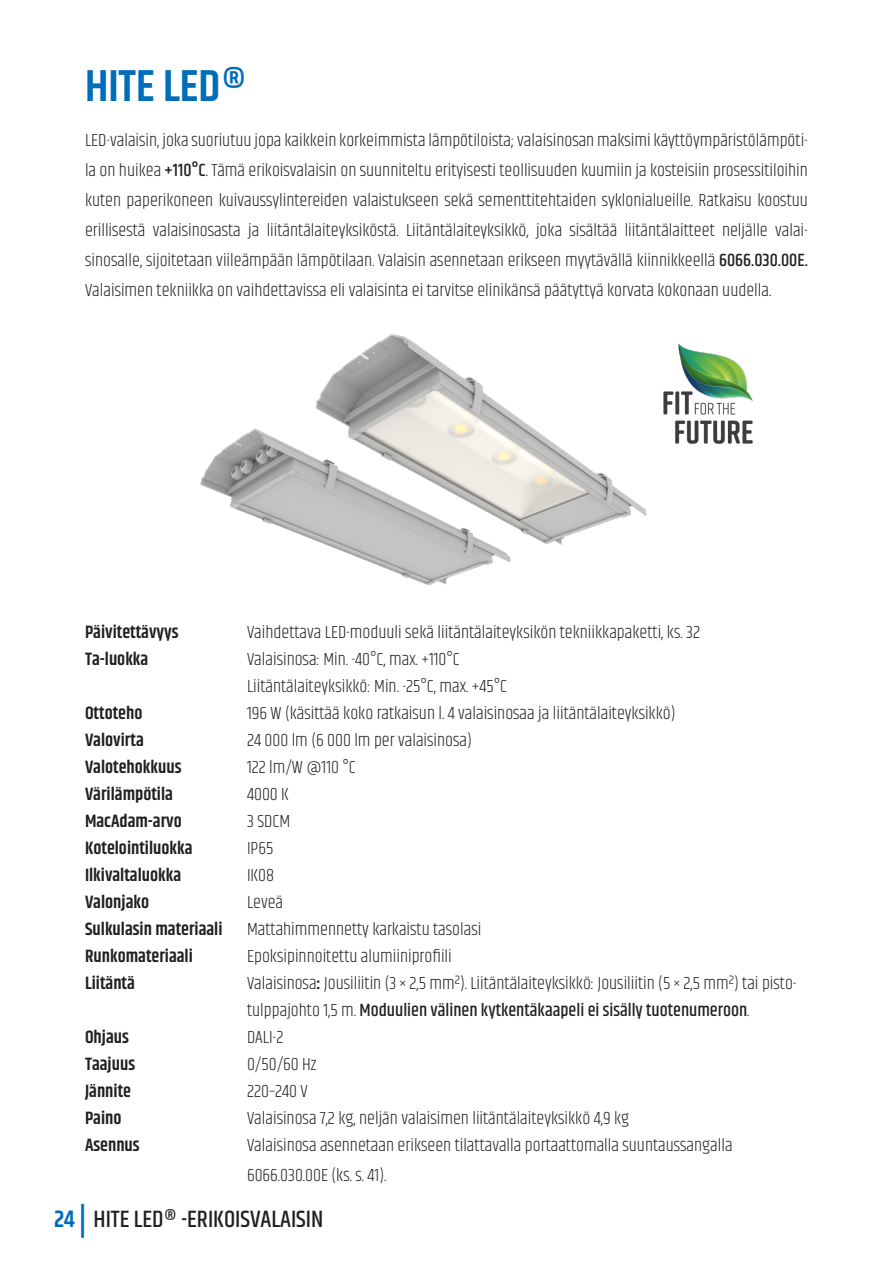
<style>
.page{position:relative;width:893px;height:1263px;background:#fff}
.page>*{position:absolute;margin:0;border:0;box-sizing:border-box;transform-origin:0 0}
.Heading_1{font:600 45px "Khand";color:#006db8}
.t1{font:500 24px "Khand";color:#231f20}
.t2{font:300 18px/30px "Khand";color:#231f20}
.t3{font:600 18px "Khand";color:#231f20}
.s1{font-weight:500}
.s2{font-weight:600}
.s3{font-weight:600;color:#006db8}
.s4{font-weight:600;font-size:33px;color:#006db8}
</style>
<div class="page">
<img style="left:200px;top:334px;width:447px;height:252px">
<img style="left:645px;top:334px;width:108px;height:125px">
<p class="Heading_1" style="left:85px;top:56px;width:162px">HITE LED®</p>
<p class="t2" style="left:85px;top:127px;width:724px;text-align:justify">LED-valaisin, joka suoriutuu jopa kaikkein korkeimmista lämpötiloista; valaisinosan maksimi käyttöympäristölämpöti&shy;la on huikea <span class="s1">+110°C</span>. Tämä erikoisvalaisin on suunniteltu erityisesti teollisuuden kuumiin ja kosteisiin prosessitiloihin kuten paperikoneen kuivaussylintereiden valaistukseen sekä sementtitehtaiden syklonialueille. Ratkaisu koostuu erillisestä valaisinosasta ja liitäntälaiteyksiköstä. Liitäntälaiteyksikkö, joka sisältää liitäntälaitteet neljälle valai&shy;sinosalle, sijoitetaan viileämpään lämpötilaan. Valaisin asennetaan erikseen myytävällä kiinnikkeellä <span class="s1">6066.030.00E.<br></span>Valaisimen tekniikka on vaihdettavissa eli valaisinta ei tarvitse elinikänsä päätyttyä korvata kokonaan uudella.</p>
<p class="t3" style="left:85px;top:620px;width:95px">Päivitettävyys</p>
<p class="t2" style="left:247px;top:618px;width:454px">Vaihdettava LED-moduuli sekä liitäntälaiteyksikön tekniikkapaketti, ks. 32</p>
<p class="t3" style="left:85px;top:647px;width:65px">Ta-luokka</p>
<p class="t2" style="left:247px;top:645px;width:214px">Valaisinosa: Min. -40°C, max. +110°C</p>
<p class="t2" style="left:247px;top:672px;width:262px">Liitäntälaiteyksikkö: Min. -25°C, max. +45°C</p>
<p class="t3" style="left:85px;top:701px;width:59px">Ottoteho</p>
<p class="t2" style="left:247px;top:699px;width:430px">196 W (käsittää koko ratkaisun l. 4 valaisinosaa ja liitäntälaiteyksikkö)</p>
<p class="t3" style="left:85px;top:728px;width:60px">Valovirta</p>
<p class="t2" style="left:247px;top:726px;width:226px">24 000 lm (6 000 lm per valaisinosa)</p>
<p class="t3" style="left:85px;top:755px;width:98px">Valotehokkuus</p>
<p class="t2" style="left:247px;top:753px;width:110px">122 lm/W @110 °C</p>
<p class="t3" style="left:85px;top:782px;width:89px">Värilämpötila</p>
<p class="t2" style="left:247px;top:780px;width:43px">4000 K</p>
<p class="t3" style="left:85px;top:809px;width:98px">MacAdam-arvo</p>
<p class="t2" style="left:247px;top:807px;width:45px">3 SDCM</p>
<p class="t3" style="left:85px;top:836px;width:109px">Kotelointiluokka</p>
<p class="t2" style="left:247px;top:834px;width:28px">IP65</p>
<p class="t3" style="left:85px;top:863px;width:98px">Ilkivaltaluokka</p>
<p class="t2" style="left:247px;top:861px;width:29px">IK08</p>
<p class="t3" style="left:85px;top:890px;width:66px">Valonjako</p>
<p class="t2" style="left:247px;top:888px;width:38px">Leveä</p>
<p class="t3" style="left:85px;top:917px;width:139px">Sulkulasin materiaali</p>
<p class="t2" style="left:247px;top:915px;width:236px">Mattahimmennetty karkaistu tasolasi</p>
<p class="t3" style="left:85px;top:944px;width:109px">Runkomateriaali</p>
<p class="t2" style="left:247px;top:942px;width:206px">Epoksipinnoitettu alumiiniprofiili</p>
<p class="t3" style="left:85px;top:971px;width:51px">Liitäntä</p>
<p class="t2" style="left:247px;top:970px;width:551px;line-height:27px">Valaisinosa<span class="s2">:</span> Jousiliitin (3 × 2,5 mm²). Liitäntälaiteyksikkö: Jousiliitin (5 × 2,5 mm²) tai pisto&shy;tulppajohto 1,5 m. <span class="s1">Moduulien välinen kytkentäkaapeli ei sisälly tuotenumeroon</span>.</p>
<p class="t3" style="left:85px;top:1025px;width:45px">Ohjaus</p>
<p class="t2" style="left:247px;top:1023px;width:38px">DALI-2</p>
<p class="t3" style="left:85px;top:1052px;width:52px">Taajuus</p>
<p class="t2" style="left:247px;top:1050px;width:71px">0/50/60 Hz</p>
<p class="t3" style="left:85px;top:1079px;width:47px">Jännite</p>
<p class="t2" style="left:247px;top:1077px;width:62px">220–240 V</p>
<p class="t3" style="left:85px;top:1106px;width:38px">Paino</p>
<p class="t2" style="left:247px;top:1104px;width:384px">Valaisinosa 7,2 kg, neljän valaisimen liitäntälaiteyksikkö 4,9 kg</p>
<p class="t3" style="left:85px;top:1133px;width:56px">Asennus</p>
<p class="t2" style="left:247px;top:1131px;width:487px">Valaisinosa asennetaan erikseen tilattavalla portaattomalla suuntaussangalla<br>6066.030.00E (ks. s. 41).</p>
<p class="t1" style="left:54px;top:1204px;width:271px"><span class="s3">24</span> <span class="s4">|</span> HITE LED® -ERIKOISVALAISIN</p>
</div>
